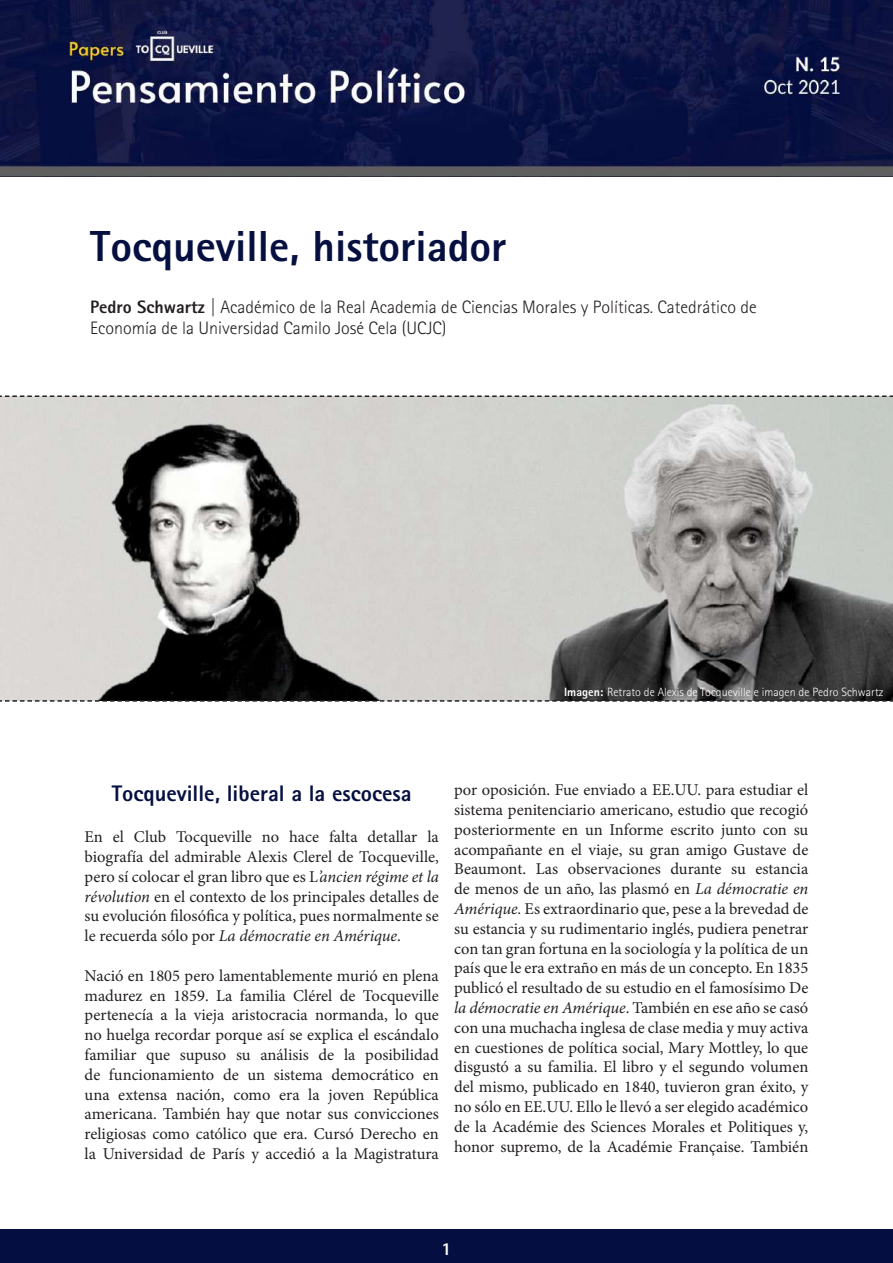
<style>
.page{position:relative;width:893px;height:1263px;background:#fff}
.page>*{position:absolute;margin:0;border:0;box-sizing:border-box;transform-origin:0 0}
.t1{font:800 43.5px "AT Rotis Sans Serif";color:#051040}
.t2{font:800 22.5px "AT Rotis Sans Serif";color:#051040}
.t3{font:300 18px/21.6px "AT Rotis Sans Serif";color:#231f20}
.t4{font:800 18px "AT Rotis Sans Serif";color:#fff}
.t5{font:16.5px/19.8px "Minion Pro";color:#231f20;text-align:justify}
.t6{font:300 12px "AT Rotis Sans Serif";color:#fff}
.s1{font-weight:800}
.s2{font-style:italic}
</style>
<div class="page">
<div style="left:0;top:1230px;width:893px;height:33px;background:#050e40"></div>
<img style="left:0;top:0;width:893px;height:176px">
<svg style="left:0;top:395px;width:893px;height:307px;background:#abaaa7"></svg>
<h1 class="t1" style="left:90px;top:219px;width:418px">Tocqueville, historiador</h1>
<p class="t3" style="left:90px;top:296px;width:668px"><span class="s1">Pedro Schwartz</span> | Académico de la Real Academia de Ciencias Morales y Políticas. Catedrático de<br>Economía de la Universidad Camilo José Cela (UCJC)</p>
<p class="t6" style="left:564px;top:685px;width:321px"><span class="s1">Imagen:</span> Retrato de Alexis de Tocqueville e imagen de Pedro Schwartz</p>
<h2 class="t2" style="left:112px;top:779px;width:301px">Tocqueville, liberal a la escocesa</h2>
<p class="t5" style="left:85px;top:827px;width:356px">En el Club Tocqueville no hace falta detallar la biografía del admirable Alexis Clerel de Tocqueville, pero sí colocar el gran libro que es L<span class="s2">’ancien régime et la révolution</span> en el contexto de los principales detalles de su evolución filosófica y política, pues normalmente se le recuerda sólo por <span class="s2">La démocratie en Amérique</span>.</p>
<p class="t5" style="left:85px;top:966px;width:356px">Nació en 1805 pero lamentablemente murió en plena madurez en 1859. La familia Clérel de Tocqueville pertenecía a la vieja aristocracia normanda, lo que no huelga recordar porque así se explica el escándalo familiar que supuso su análisis de la posibilidad de funcionamiento de un sistema democrático en una extensa nación, como era la joven República americana. También hay que notar sus convicciones religiosas como católico que era. Cursó Derecho en la Universidad de París y accedió a la Magistratura</p>
<p class="t5" style="left:454px;top:780px;width:356px">por oposición. Fue enviado a EE.UU. para estudiar el sistema penitenciario americano, estudio que recogió posteriormente en un Informe escrito junto con su acompañante en el viaje, su gran amigo Gustave de Beaumont. Las observaciones durante su estancia de menos de un año, las plasmó en <span class="s2">La démocratie en Amérique.</span> Es extraordinario que, pese a la brevedad de su estancia y su rudimentario inglés, pudiera penetrar con tan gran fortuna en la sociología y la política de un país que le era extraño en más de un concepto. En 1835 publicó el resultado de su estudio en el famosísimo De <span class="s2">la démocratie en Amérique</span>. También en ese año se casó con una muchacha inglesa de clase media y muy activa en cuestiones de política social, Mary Mottley, lo que disgustó a su familia. El libro y el segundo volumen del mismo, publicado en 1840, tuvieron gran éxito, y no sólo en EE.UU. Ello le llevó a ser elegido académico de la Académie des Sciences Morales et Politiques y, honor supremo, de la Académie Française. También</p>
<p class="t4" style="left:441px;top:1237px;width:12px">1</p>
</div>
